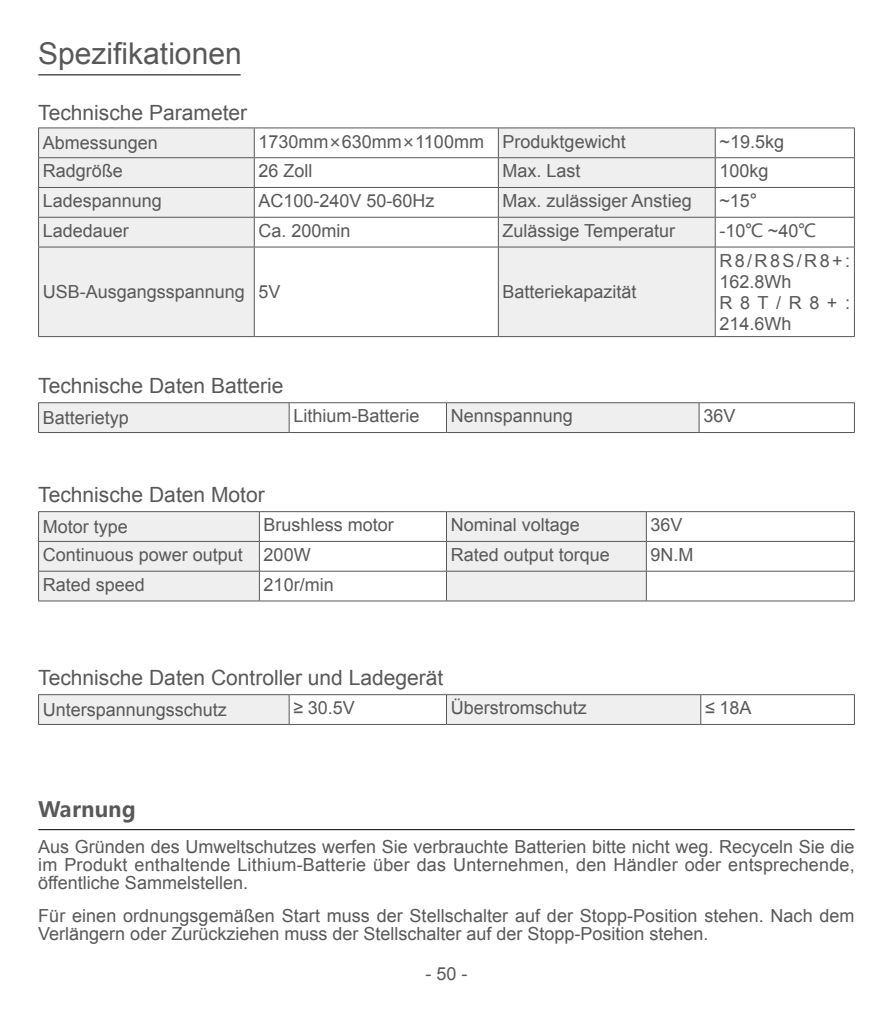
<style>
.page{position:relative;width:893px;height:1021px;background:#fff}
.page>*{position:absolute;margin:0;border:0;box-sizing:border-box;transform-origin:0 0}
.t1{font:30px "Arial";color:#595757}
.t2{font:21px "Arial";color:#595757}
.t3{font:700 21px "Microsoft Ya Hei";color:#595757}
.t4{font:18px/21px "Arial";color:#595757}
.s1{font-family:"Microsoft Ya Hei"}
</style>
<div class="page">
<hr style="left:38px;top:829px;width:817px;height:1px;background:#000">
<hr style="left:701px;top:694px;width:154px;height:1px;background:#595757">
<svg style="left:38px;top:694px;width:663px;height:30px"></svg>
<svg style="left:854px;top:695px;width:1px;height:29px"></svg>
<hr style="left:38px;top:724px;width:251px;height:1px;background:#595757">
<hr style="left:289px;top:724px;width:157px;height:1px;background:#595757">
<hr style="left:446px;top:724px;width:255px;height:1px;background:#595757">
<hr style="left:701px;top:724px;width:154px;height:1px;background:#595757">
<svg style="left:39px;top:512px;width:607px;height:88px;fill:#efefef"></svg>
<hr style="left:38px;top:511px;width:221px;height:1px;background:#595757">
<svg style="left:38px;top:512px;width:1px;height:29px"></svg>
<hr style="left:259px;top:511px;width:187px;height:1px;background:#595757">
<svg style="left:259px;top:512px;width:1px;height:29px"></svg>
<hr style="left:446px;top:511px;width:200px;height:1px;background:#595757">
<svg style="left:446px;top:512px;width:1px;height:29px"></svg>
<hr style="left:646px;top:511px;width:209px;height:1px;background:#595757">
<svg style="left:646px;top:512px;width:1px;height:29px"></svg>
<svg style="left:854px;top:512px;width:1px;height:29px"></svg>
<hr style="left:38px;top:541px;width:221px;height:1px;background:#595757">
<hr style="left:38px;top:541px;width:1px;height:30px;background:#595757">
<hr style="left:259px;top:541px;width:187px;height:1px;background:#595757">
<hr style="left:259px;top:541px;width:1px;height:30px;background:#595757">
<hr style="left:446px;top:541px;width:200px;height:1px;background:#595757">
<hr style="left:446px;top:541px;width:1px;height:30px;background:#595757">
<hr style="left:646px;top:541px;width:209px;height:1px;background:#595757">
<hr style="left:646px;top:541px;width:1px;height:30px;background:#595757">
<hr style="left:854px;top:541px;width:1px;height:30px;background:#595757">
<hr style="left:38px;top:570px;width:221px;height:1px;background:#595757">
<svg style="left:38px;top:571px;width:1px;height:29px"></svg>
<hr style="left:259px;top:570px;width:187px;height:1px;background:#595757">
<svg style="left:259px;top:571px;width:1px;height:29px"></svg>
<hr style="left:446px;top:570px;width:200px;height:1px;background:#595757">
<svg style="left:446px;top:571px;width:1px;height:29px"></svg>
<hr style="left:646px;top:570px;width:209px;height:1px;background:#595757">
<svg style="left:646px;top:571px;width:1px;height:29px"></svg>
<svg style="left:854px;top:571px;width:1px;height:29px"></svg>
<hr style="left:38px;top:600px;width:221px;height:1px;background:#595757">
<hr style="left:259px;top:600px;width:187px;height:1px;background:#595757">
<hr style="left:446px;top:600px;width:200px;height:1px;background:#595757">
<hr style="left:646px;top:600px;width:209px;height:1px;background:#595757">
<svg style="left:39px;top:128px;width:676px;height:208px;fill:#efefef"></svg>
<hr style="left:38px;top:127px;width:216px;height:1px;background:#595757">
<hr style="left:254px;top:127px;width:244px;height:1px;background:#595757">
<hr style="left:498px;top:127px;width:217px;height:1px;background:#595757">
<hr style="left:715px;top:127px;width:140px;height:1px;background:#595757">
<hr style="left:38px;top:157px;width:216px;height:1px;background:#595757">
<hr style="left:254px;top:157px;width:244px;height:1px;background:#595757">
<hr style="left:498px;top:157px;width:217px;height:1px;background:#595757">
<hr style="left:715px;top:157px;width:140px;height:1px;background:#595757">
<hr style="left:38px;top:187px;width:216px;height:1px;background:#595757">
<svg style="left:38px;top:128px;width:1px;height:89px"></svg>
<hr style="left:254px;top:187px;width:244px;height:1px;background:#595757">
<svg style="left:254px;top:128px;width:1px;height:89px"></svg>
<hr style="left:498px;top:187px;width:217px;height:1px;background:#595757">
<svg style="left:498px;top:128px;width:1px;height:89px"></svg>
<hr style="left:715px;top:187px;width:140px;height:1px;background:#595757">
<svg style="left:715px;top:128px;width:1px;height:89px"></svg>
<svg style="left:854px;top:128px;width:1px;height:89px"></svg>
<hr style="left:38px;top:217px;width:216px;height:1px;background:#595757">
<hr style="left:38px;top:217px;width:1px;height:30px;background:#595757">
<hr style="left:254px;top:217px;width:244px;height:1px;background:#595757">
<hr style="left:254px;top:217px;width:1px;height:30px;background:#595757">
<hr style="left:498px;top:217px;width:217px;height:1px;background:#595757">
<hr style="left:498px;top:217px;width:1px;height:30px;background:#595757">
<hr style="left:715px;top:217px;width:140px;height:1px;background:#595757">
<hr style="left:715px;top:217px;width:1px;height:30px;background:#595757">
<hr style="left:854px;top:217px;width:1px;height:30px;background:#595757">
<hr style="left:38px;top:246px;width:216px;height:1px;background:#595757">
<hr style="left:38px;top:247px;width:1px;height:89px;background:#595757">
<hr style="left:254px;top:246px;width:244px;height:1px;background:#595757">
<hr style="left:254px;top:247px;width:1px;height:89px;background:#595757">
<hr style="left:498px;top:246px;width:217px;height:1px;background:#595757">
<hr style="left:498px;top:247px;width:1px;height:89px;background:#595757">
<hr style="left:715px;top:246px;width:140px;height:1px;background:#595757">
<hr style="left:715px;top:247px;width:1px;height:89px;background:#595757">
<hr style="left:854px;top:247px;width:1px;height:89px;background:#595757">
<hr style="left:38px;top:336px;width:216px;height:1px;background:#595757">
<hr style="left:254px;top:336px;width:244px;height:1px;background:#595757">
<hr style="left:498px;top:336px;width:217px;height:1px;background:#595757">
<hr style="left:715px;top:336px;width:140px;height:1px;background:#595757">
<hr style="left:38px;top:74px;width:203px;height:1px;background:#000">
<hr style="left:38px;top:402px;width:251px;height:1px;background:#595757">
<hr style="left:289px;top:402px;width:157px;height:1px;background:#595757">
<hr style="left:446px;top:402px;width:253px;height:1px;background:#595757">
<hr style="left:699px;top:402px;width:156px;height:1px;background:#595757">
<svg style="left:38px;top:403px;width:662px;height:29px"></svg>
<svg style="left:854px;top:403px;width:1px;height:29px"></svg>
<hr style="left:38px;top:432px;width:251px;height:1px;background:#595757">
<hr style="left:289px;top:432px;width:157px;height:1px;background:#595757">
<hr style="left:446px;top:432px;width:253px;height:1px;background:#595757">
<hr style="left:699px;top:432px;width:156px;height:1px;background:#595757">
<h1 class="t1" style="left:38px;top:34px;width:205px">Spezifikationen</h1>
<p class="t2" style="left:38px;top:99px;width:210px">Technische Parameter</p>
<p class="t4" style="left:43px;top:133px;width:117px">Abmessungen</p>
<p class="t4" style="left:259px;top:131px;width:369px">1730mm<span class="s1">×</span>630mm<span class="s1">×</span>1100mm Produktgewicht</p>
<p class="t4" style="left:719px;top:131px;width:66px">~19.5kg</p>
<p class="t4" style="left:43px;top:161px;width:82px">Radgröße</p>
<p class="t4" style="left:258px;top:161px;width:56px">26 Zoll</p>
<p class="t4" style="left:503px;top:161px;width:80px">Max. Last</p>
<p class="t4" style="left:719px;top:161px;width:51px">100kg</p>
<p class="t4" style="left:43px;top:190px;width:121px">Ladespannung</p>
<p class="t4" style="left:258px;top:190px;width:178px">AC100-240V 50-60Hz</p>
<p class="t4" style="left:503px;top:190px;width:191px">Max. zulässiger Anstieg</p>
<p class="t4" style="left:719px;top:190px;width:39px">~15<span class="s1">°</span></p>
<p class="t4" style="left:43px;top:220px;width:88px">Ladedauer</p>
<p class="t4" style="left:258px;top:220px;width:94px">Ca. 200min</p>
<p class="t4" style="left:503px;top:220px;width:174px">Zulässige Temperatur</p>
<p class="t4" style="left:719px;top:220px;width:99px">-10<span class="s1">℃</span> ~40<span class="s1">℃</span></p>
<p class="t4" style="left:43px;top:281px;width:239px">USB-Ausgangsspannung 5V</p>
<p class="t4" style="left:503px;top:281px;width:136px">Batteriekapazität</p>
<p class="t4" style="left:719px;top:250px;width:132px">R8/R8S/R8+:<br>162.8Wh<br>R8T/R8+:<br>214.6Wh</p>
<p class="t2" style="left:38px;top:371px;width:247px">Technische Daten Batterie</p>
<p class="t4" style="left:43px;top:407px;width:88px">Batterietyp</p>
<p class="t4" style="left:293px;top:406px;width:128px">Lithium-Batterie</p>
<p class="t4" style="left:451px;top:406px;width:124px">Nennspannung</p>
<p class="t4" style="left:703px;top:406px;width:34px">36V</p>
<p class="t2" style="left:38px;top:480px;width:228px">Technische Daten Motor</p>
<p class="t4" style="left:43px;top:516px;width:87px">Motor type</p>
<p class="t4" style="left:264px;top:514px;width:132px">Brushless motor</p>
<p class="t4" style="left:451px;top:514px;width:131px">Nominal voltage</p>
<p class="t4" style="left:651px;top:514px;width:34px">36V</p>
<p class="t4" style="left:43px;top:544px;width:269px">Continuous power output 200W</p>
<p class="t4" style="left:451px;top:544px;width:161px">Rated output torque</p>
<p class="t4" style="left:651px;top:544px;width:45px">9N.M</p>
<p class="t4" style="left:43px;top:574px;width:104px">Rated speed</p>
<p class="t4" style="left:264px;top:574px;width:72px">210r/min</p>
<p class="t2" style="left:38px;top:663px;width:407px">Technische Daten Controller und Ladegerät</p>
<p class="t4" style="left:43px;top:699px;width:186px">Unterspannungsschutz</p>
<p class="t4" style="left:293px;top:697px;width:63px">≥ 30.5V</p>
<p class="t4" style="left:451px;top:697px;width:138px">Überstromschutz</p>
<p class="t4" style="left:705px;top:697px;width:48px">≤ 18A</p>
<p class="t3" style="left:38px;top:794px;width:99px">Warnung</p>
<p class="t4" style="left:38px;top:837px;width:818px;line-height:18px;text-align:justify">Aus Gründen des Umweltschutzes werfen Sie verbrauchte Batterien bitte nicht weg. Recyceln Sie die im Produkt enthaltende Lithium-Batterie über das Unternehmen, den Händler oder entsprechende, öffentliche Sammelstellen.</p>
<p class="t4" style="left:38px;top:906px;width:818px;line-height:18px">Für einen ordnungsgemäßen Start muss der Stellschalter auf der Stopp-Position stehen. Nach dem<br>Verlängern oder Zurückziehen muss der Stellschalter auf der Stopp-Position stehen.</p>
<p class="t4" style="left:425px;top:963px;width:44px">- 50 -</p>
</div>
